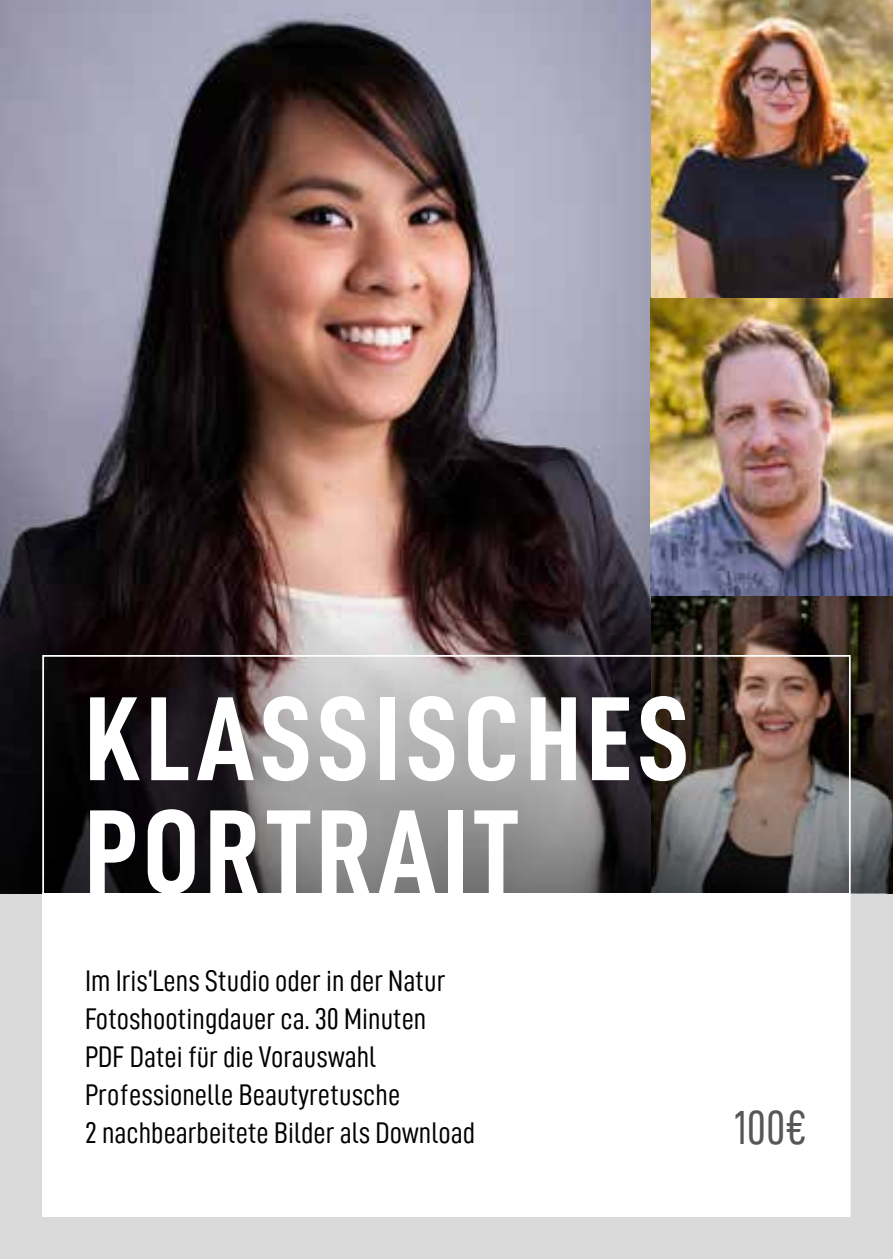
<style>
.page{position:relative;width:893px;height:1259px;background:#dadada}
.page>*{position:absolute;margin:0;border:0;box-sizing:border-box;transform-origin:0 0}
.t1{font:120px/113.1px "D DIN Condensed Bold";letter-spacing:.05em;color:#fff}
.t2{font:48px "D DIN Condensed";color:#575756}
.t3{font:30px/38.1px "D DIN Condensed";color:#000}
</style>
<div class="page">
<img style="left:0;top:0;width:650px;height:595px">
<svg style="left:0;top:595px;width:893px;height:298px;background:#585151"></svg>
<div style="left:43px;top:893px;width:807px;height:323px;background:#fff"></div>
<img style="left:650px;top:0;width:243px;height:595px">
<h1 class="t1" style="left:85px;top:680px;width:605px">KLASSISCHES<br>PORTRAIT</h1>
<p class="t3" style="left:85px;top:961px;width:392px">Im Iris‘Lens Studio oder in der Natur Fotoshootingdauer ca. 30 Minuten<br>PDF Datei für die Vorauswahl Professionelle Beautyretusche<br>2 nachbearbeitete Bilder als Download</p>
<h2 class="t2" style="left:734px;top:1101px;width:75px">100€</h2>
</div>
